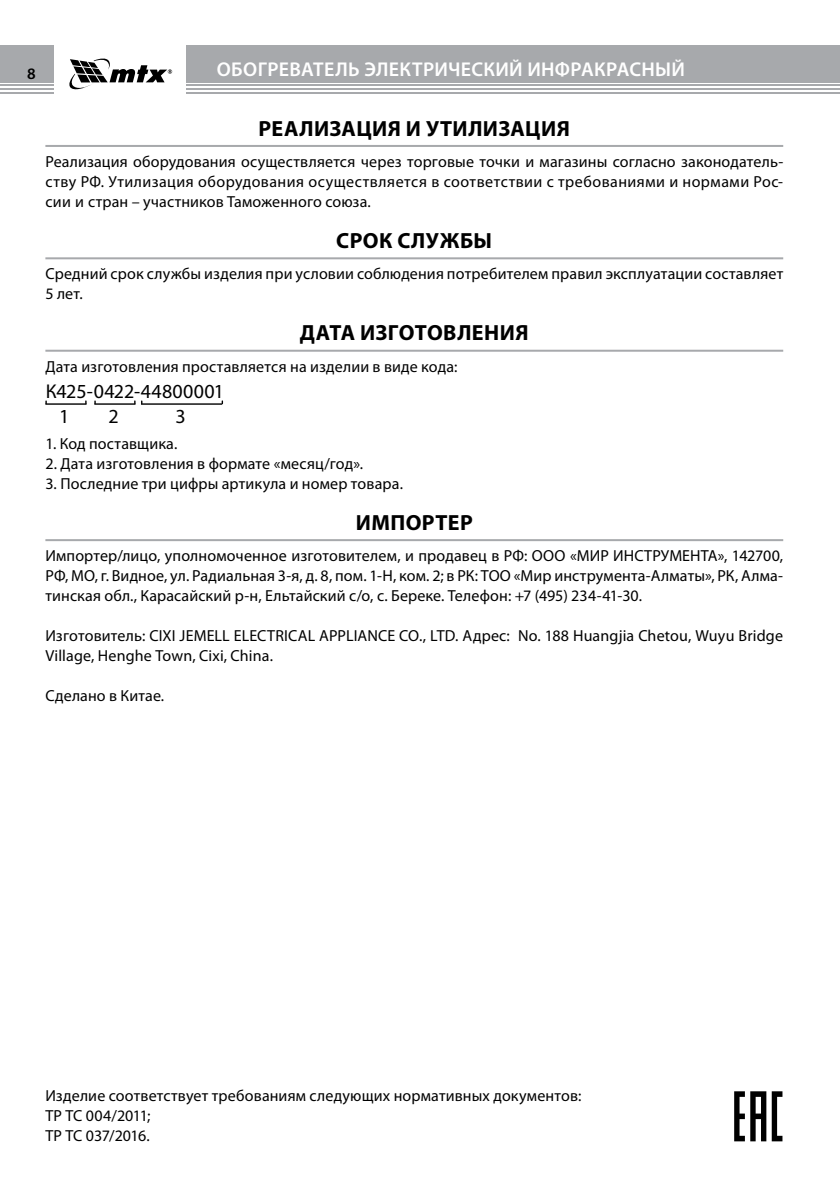
<style>
.page{position:relative;width:840px;height:1191px;background:#fff}
.page>*{position:absolute;margin:0;border:0;box-sizing:border-box;transform-origin:0 0}
.t1{font:700 22px "Myriad Pro";letter-spacing:.02em;color:#000}
.t2{font:600 20px "Myriad Pro";letter-spacing:.015em;color:#fff}
.t3{font:20px/24.4px "Myriad Pro";letter-spacing:.005em;color:#000}
.t4{font:16px/20px "Myriad Pro";letter-spacing:.01em;color:#000}
.t5{font:600 16px "Myriad Pro";color:#000}
</style>
<div class="page">
<div style="left:0;top:45px;width:54px;height:37px;background:#a7a9ac"></div>
<hr style="left:0;top:84px;width:54px;height:2px;background:#a7a9ac">
<hr style="left:0;top:92px;width:54px;height:2px;background:#a7a9ac">
<hr style="left:0;top:88px;width:54px;height:2px;background:#a7a9ac">
<div style="left:186px;top:45px;width:652px;height:37px;background:#a7a9ac"></div>
<hr style="left:186px;top:84px;width:652px;height:2px;background:#a7a9ac">
<hr style="left:186px;top:92px;width:652px;height:2px;background:#a7a9ac">
<hr style="left:186px;top:88px;width:652px;height:2px;background:#a7a9ac">
<svg style="left:69px;top:58px;width:103px;height:32px"></svg>
<hr style="left:45px;top:145px;width:737px;height:2px;background:#a7a9ac">
<hr style="left:45px;top:257px;width:737px;height:2px;background:#a7a9ac">
<hr style="left:45px;top:350px;width:737px;height:2px;background:#a7a9ac">
<hr style="left:45px;top:539px;width:737px;height:2px;background:#a7a9ac">
<hr style="left:45px;top:403px;width:41px;height:2px;background:#000">
<hr style="left:94px;top:403px;width:41px;height:2px;background:#000">
<hr style="left:141px;top:403px;width:81px;height:2px;background:#000">
<svg style="left:734px;top:1091px;width:48px;height:50px"></svg>
<p class="t5" style="left:27px;top:63px;width:10px">8</p>
<p class="t2" style="left:217px;top:56px;width:469px">ОБОГРЕВАТЕЛЬ ЭЛЕКТРИЧЕСКИЙ ИНФРАКРАСНЫЙ</p>
<h1 class="t1" style="left:258px;top:114px;width:312px">РЕАЛИЗАЦИЯ И УТИЛИЗАЦИЯ</h1>
<p class="t4" style="left:45px;top:151px;width:739px;text-align:justify">Реализация оборудования осуществляется через торговые точки и магазины согласно законодатель&shy;ству РФ. Утилизация оборудования осуществляется в соответствии с требованиями и нормами Рос&shy;сии и стран – участников Таможенного союза.</p>
<h1 class="t1" style="left:336px;top:226px;width:157px">СРОК СЛУЖБЫ</h1>
<p class="t4" style="left:45px;top:264px;width:739px">Средний срок службы изделия при условии соблюдения потребителем правил эксплуатации составляет<br>5 лет.</p>
<h1 class="t1" style="left:300px;top:318px;width:230px">ДАТА ИЗГОТОВЛЕНИЯ</h1>
<p class="t4" style="left:45px;top:356px;width:413px">Дата изготовления проставляется на изделии в виде кода:</p>
<p class="t3" style="left:59px;top:379px;width:166px;text-indent:-13px">К425-0422-44800001<br>1</p>
<p class="t3" style="left:108px;top:403px;width:12px">2</p>
<p class="t3" style="left:175px;top:403px;width:12px">3</p>
<p class="t4" style="left:45px;top:433px;width:133px">1. Код поставщика.</p>
<p class="t4" style="left:45px;top:453px;width:319px">2. Дата изготовления в формате «месяц/год».</p>
<p class="t4" style="left:45px;top:473px;width:359px">3. Последние три цифры артикула и номер товара.</p>
<h1 class="t1" style="left:355px;top:508px;width:118px">ИМПОРТЕР</h1>
<p class="t4" style="left:45px;top:545px;width:739px;text-align:justify">Импортер/лицо, уполномоченное изготовителем, и продавец в РФ: ООО «МИР ИНСТРУМЕНТА», 142700, РФ, МО, г. Видное, ул. Радиальная 3-я, д. 8, пом. 1-Н, ком. 2; в РК: ТОО «Мир инструмента-Алматы», РК, Алма&shy;тинская обл., Карасайский р-н, Ельтайский с/о, с. Береке. Телефон: +7 (495) 234-41-30.</p>
<p class="t4" style="left:45px;top:625px;width:738px">Изготовитель: CIXI JEMELL ELECTRICAL APPLIANCE CO., LTD. Адрес: No. 188 Huangjia Chetou, Wuyu Bridge<br>Village, Henghe Town, Cixi, China.</p>
<p class="t4" style="left:45px;top:685px;width:120px">Сделано в Китае.</p>
<p class="t4" style="left:45px;top:1085px;width:537px">Изделие соответствует требованиям следующих нормативных документов:<br>ТР ТС 004/2011;<br>ТР ТС 037/2016.</p>
</div>
